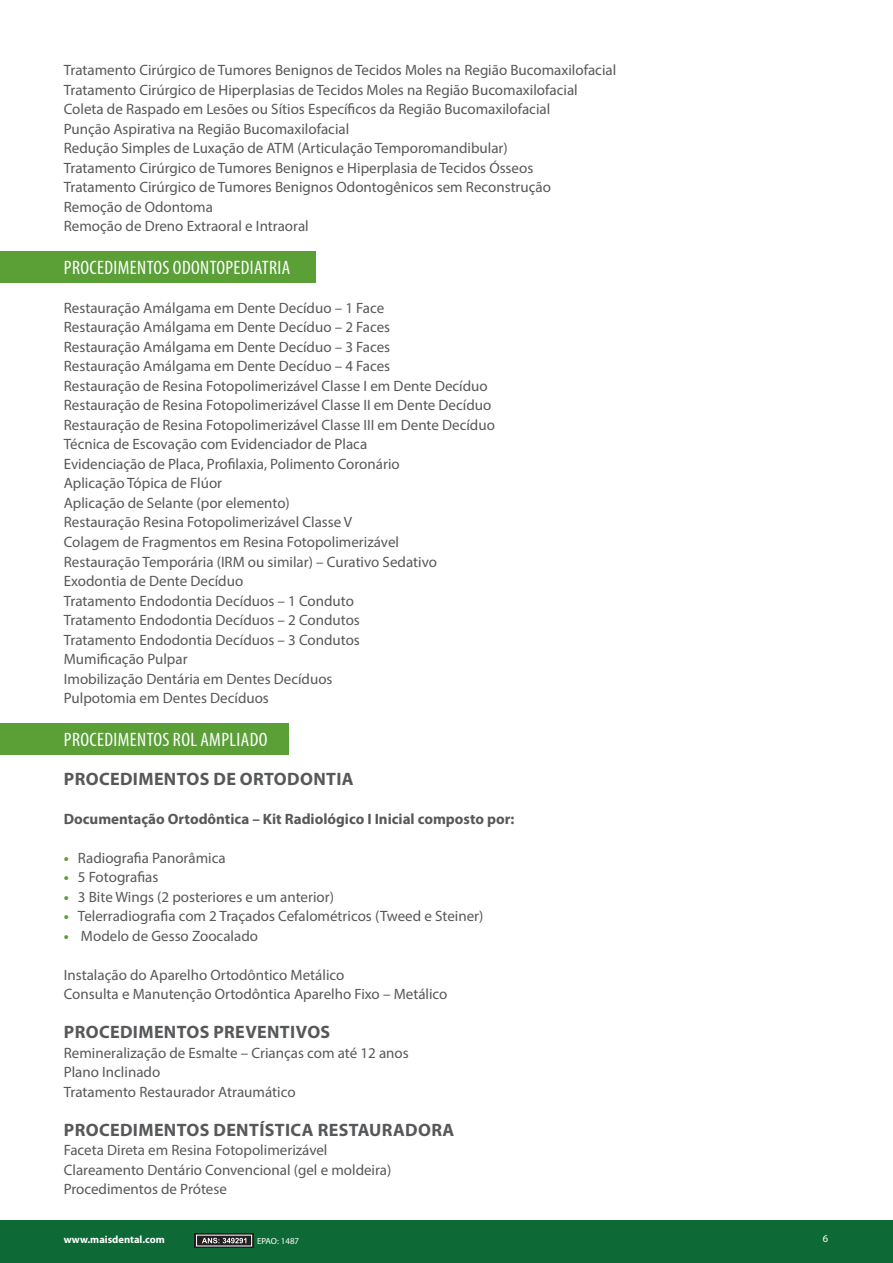
<style>
.page{position:relative;width:893px;height:1263px;background:#fff}
.page>*{position:absolute;margin:0;border:0;box-sizing:border-box;transform-origin:0 0}
.t1{font:condensed 19.5px "Myriad Pro";letter-spacing:.02em;color:#fff}
.t2{font:700 18px "Myriad Pro";letter-spacing:.02em;color:#57585a}
.t3{font:15px/19.5px "Myriad Pro";color:#57585a}
.t4{font:700 15px "Myriad Pro";color:#57585a}
.t5{font:700 10.5px "Myriad Pro";color:#fff}
.t6{font:10.5px "Myriad Pro";color:#fff}
.t7{font:8.85px "Myriad Pro";color:#fff}
.s1{font-weight:700;color:#5b9f37}
</style>
<div class="page">
<div style="left:0;top:1220px;width:893px;height:43px;background:#0d6a37"></div>
<svg style="left:195px;top:1233px;width:59px;height:15px"></svg>
<svg style="left:202px;top:1238px;width:44px;height:5px"></svg>
<div style="left:0;top:251px;width:315px;height:32px;background:#5b9f37"></div>
<div style="left:0;top:723px;width:288px;height:32px;background:#5b9f37"></div>
<p class="t3" style="left:64px;top:60px;width:554px">Tratamento Cirúrgico de Tumores Benignos de Tecidos Moles na Região Bucomaxilofacial Tratamento Cirúrgico de Hiperplasias de Tecidos Moles na Região Bucomaxilofacial Coleta de Raspado em Lesões ou Sítios Específicos da Região Bucomaxilofacial<br>Punção Aspirativa na Região Bucomaxilofacial<br>Redução Simples de Luxação de ATM (Articulação Temporomandibular)<br>Tratamento Cirúrgico de Tumores Benignos e Hiperplasia de Tecidos Ósseos<br>Tratamento Cirúrgico de Tumores Benignos Odontogênicos sem Reconstrução<br>Remoção de Odontoma<br>Remoção de Dreno Extraoral e Intraoral</p>
<h1 class="t1" style="left:64px;top:256px;width:228px">PROCEDIMENTOS ODONTOPEDIATRIA</h1>
<p class="t3" style="left:64px;top:298px;width:433px">Restauração Amálgama em Dente Decíduo – 1 Face<br>Restauração Amálgama em Dente Decíduo – 2 Faces<br>Restauração Amálgama em Dente Decíduo – 3 Faces<br>Restauração Amálgama em Dente Decíduo – 4 Faces<br>Restauração de Resina Fotopolimerizável Classe I em Dente Decíduo Restauração de Resina Fotopolimerizável Classe II em Dente Decíduo Restauração de Resina Fotopolimerizável Classe III em Dente Decíduo Técnica de Escovação com Evidenciador de Placa<br>Evidenciação de Placa, Profilaxia, Polimento Coronário<br>Aplicação Tópica de Flúor<br>Aplicação de Selante (por elemento)<br>Restauração Resina Fotopolimerizável Classe V<br>Colagem de Fragmentos em Resina Fotopolimerizável<br>Restauração Temporária (IRM ou similar) – Curativo Sedativo Exodontia de Dente Decíduo<br>Tratamento Endodontia Decíduos – 1 Conduto<br>Tratamento Endodontia Decíduos – 2 Condutos<br>Tratamento Endodontia Decíduos – 3 Condutos<br>Mumificação Pulpar<br>Imobilização Dentária em Dentes Decíduos<br>Pulpotomia em Dentes Decíduos</p>
<h1 class="t1" style="left:64px;top:728px;width:205px">PROCEDIMENTOS ROL AMPLIADO</h1>
<p class="t2" style="left:64px;top:769px;width:291px">PROCEDIMENTOS DE ORTODONTIA</p>
<p class="t4" style="left:64px;top:810px;width:452px">Documentação Ortodôntica – Kit Radiológico I Inicial composto por:</p>
<p class="t3" style="left:64px;top:848px;width:163px"><span class="s1">•</span> Radiografia Panorâmica</p>
<p class="t3" style="left:64px;top:867px;width:96px"><span class="s1">•</span> 5 Fotografias</p>
<p class="t3" style="left:64px;top:887px;width:272px"><span class="s1">•</span> 3 Bite Wings (2 posteriores e um anterior)</p>
<p class="t3" style="left:64px;top:906px;width:421px"><span class="s1">•</span> Telerradiografia com 2 Traçados Cefalométricos (Tweed e Steiner)</p>
<p class="t3" style="left:64px;top:926px;width:196px"><span class="s1">•</span> Modelo de Gesso Zoocalado</p>
<p class="t3" style="left:64px;top:965px;width:385px">Instalação do Aparelho Ortodôntico Metálico<br>Consulta e Manutenção Ortodôntica Aparelho Fixo – Metálico</p>
<p class="t2" style="left:64px;top:1022px;width:268px">PROCEDIMENTOS PREVENTIVOS</p>
<p class="t3" style="left:64px;top:1043px;width:346px">Remineralização de Esmalte – Crianças com até 12 anos<br>Plano Inclinado<br>Tratamento Restaurador Atraumático</p>
<p class="t2" style="left:64px;top:1120px;width:392px">PROCEDIMENTOS DENTÍSTICA RESTAURADORA</p>
<p class="t3" style="left:64px;top:1140px;width:329px">Faceta Direta em Resina Fotopolimerizável<br>Clareamento Dentário Convencional (gel e moldeira)<br>Procedimentos de Prótese</p>
<p class="t5" style="left:64px;top:1234px;width:103px">www.maisdental.com</p>
<p class="t7" style="left:257px;top:1235px;width:43px">EPAO: 1487</p>
<p class="t6" style="left:823px;top:1232px;width:7px">6</p>
</div>
